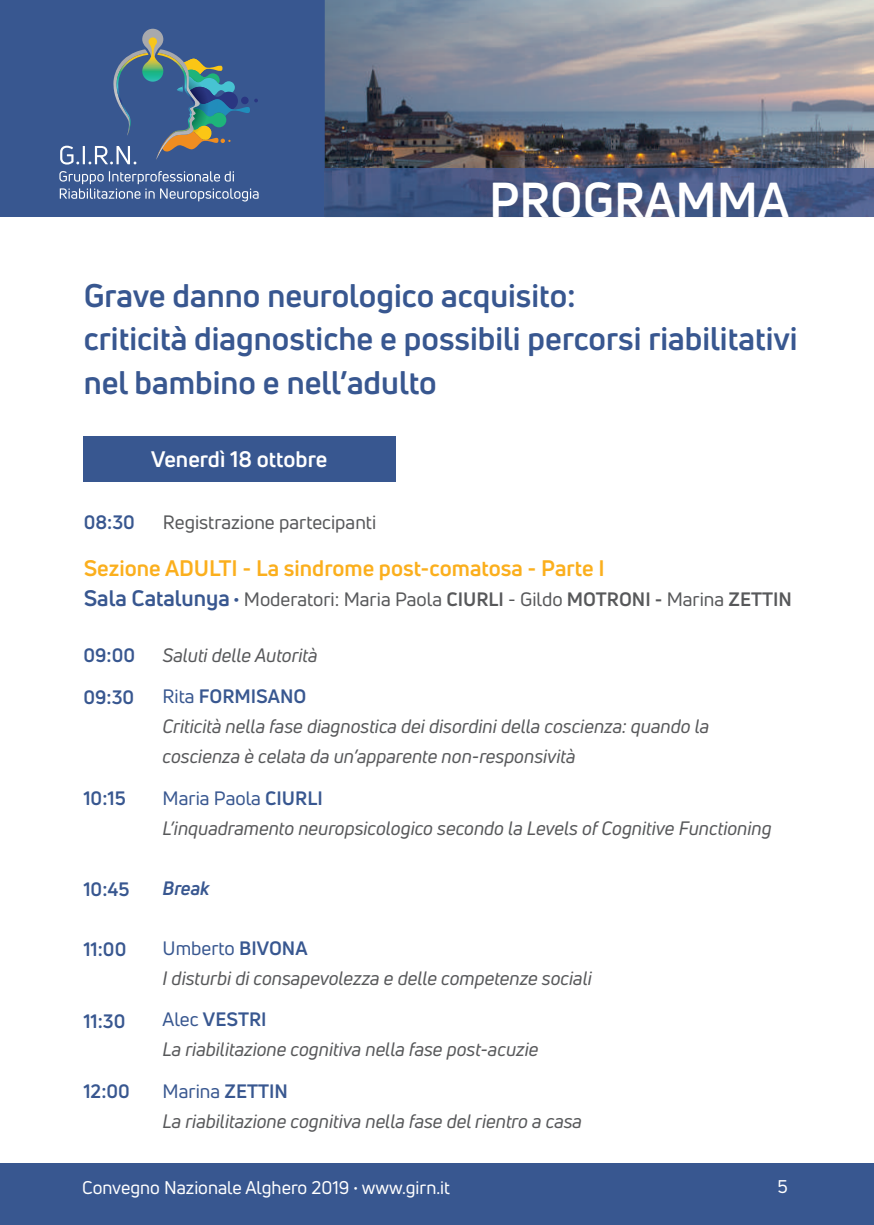
<style>
.page{position:relative;width:874px;height:1225px;background:#fff}
.page>*{position:absolute;margin:0;border:0;box-sizing:border-box;transform-origin:0 0}
.t1{font:700 48px "Uni Neue";color:#fff}
.t2{font:700 32px/43.2px "Uni Neue";color:#385790}
.t3{font:700 22px "Uni Neue";color:#fbaf1d}
.t4{font:700 22px "Uni Neue";color:#fff}
.t5{font:italic 19px/30px "Uni Neue";color:#57585a}
.t6{font:19px "Uni Neue";color:#57585a}
.t7{font:700 19px "Uni Neue";color:#385790}
.t8{font:italic 700 19px "Uni Neue";color:#385790}
.t9{font:18px "Uni Neue";color:#fff}
.s1{font-weight:700;font-size:22px;color:#385790}
.s2{font-weight:900;color:#385790}
.s3{font-weight:700}
.s4{font-style:normal;color:#385790}
.s5{font-weight:700;font-style:normal;color:#385790}
</style>
<div class="page">
<div style="left:0;top:1163px;width:873px;height:62px;background:#385790"></div>
<div style="left:0;top:0;width:361px;height:217px;background:#385790"></div>
<img style="left:324px;top:0;width:549px;height:168px">
<img style="left:324px;top:168px;width:549px;height:49px">
<svg style="left:59px;top:171px;width:199px;height:30px"></svg>
<svg style="left:60px;top:29px;width:198px;height:136px"></svg>
<div style="left:83px;top:436px;width:312px;height:45px;background:#385790"></div>
<h1 class="t1" style="left:489px;top:170px;width:301px">PROGRAMMA</h1>
<h2 class="t2" style="left:84px;top:274px;width:715px">Grave danno neurologico acquisito:<br>criticità diagnostiche e possibili percorsi riabilitativi nel bambino e nell’adulto</h2>
<p class="t4" style="left:151px;top:445px;width:178px">Venerdì 18 ottobre</p>
<p class="t7" style="left:84px;top:510px;width:53px">08:30</p>
<p class="t6" style="left:163px;top:510px;width:215px">Registrazione partecipanti</p>
<p class="t3" style="left:84px;top:554px;width:522px">Sezione ADULTI - La sindrome post-comatosa - Parte I</p>
<p class="t6" style="left:84px;top:587px;width:709px"><span class="s1">Sala Catalunya</span> <span class="s2">·</span> Moderatori: Maria Paola <span class="s3">CIURLI</span> - Gildo <span class="s3">MOTRONI -</span> Marina <span class="s3">ZETTIN</span></p>
<p class="t7" style="left:83px;top:643px;width:53px">09:00</p>
<p class="t7" style="left:83px;top:685px;width:52px">09:30</p>
<p class="t7" style="left:83px;top:786px;width:44px">10:15</p>
<p class="t7" style="left:83px;top:877px;width:48px">10:45</p>
<p class="t7" style="left:83px;top:937px;width:44px">11:00</p>
<p class="t7" style="left:83px;top:1009px;width:44px">11:30</p>
<p class="t7" style="left:83px;top:1079px;width:48px">12:00</p>
<p class="t5" style="left:162px;top:634px;width:156px;line-height:41.4px">Saluti delle Autorità<br><span class="s4">Rita</span> <span class="s5">FORMISANO</span></p>
<p class="t5" style="left:162px;top:711px;width:548px">Criticità nella fase diagnostica dei disordini della coscienza: quando la coscienza è celata da un’apparente non-responsività</p>
<p class="t5" style="left:162px;top:783px;width:610px"><span class="s4">Maria Paola</span> <span class="s5">CIURLI<br></span>L’inquadramento neuropsicologico secondo la Levels of Cognitive Functioning</p>
<p class="t8" style="left:162px;top:876px;width:48px">Break</p>
<p class="t5" style="left:162px;top:933px;width:430px"><span class="s4">Umberto</span> <span class="s5">BIVONA<br></span>I disturbi di consapevolezza e delle competenze sociali</p>
<p class="t5" style="left:162px;top:1004px;width:377px"><span class="s4">Alec</span> <span class="s5">VESTRI<br></span>La riabilitazione cognitiva nella fase post-acuzie</p>
<p class="t5" style="left:162px;top:1075px;width:421px"><span class="s4">Marina</span> <span class="s5">ZETTIN<br></span>La riabilitazione cognitiva nella fase del rientro a casa</p>
<p class="t9" style="left:82px;top:1176px;width:369px">Convegno Nazionale Alghero 2019 <span class="s3">·</span> www.girn.it</p>
<p class="t9" style="left:777px;top:1175px;width:12px">5</p>
</div>
